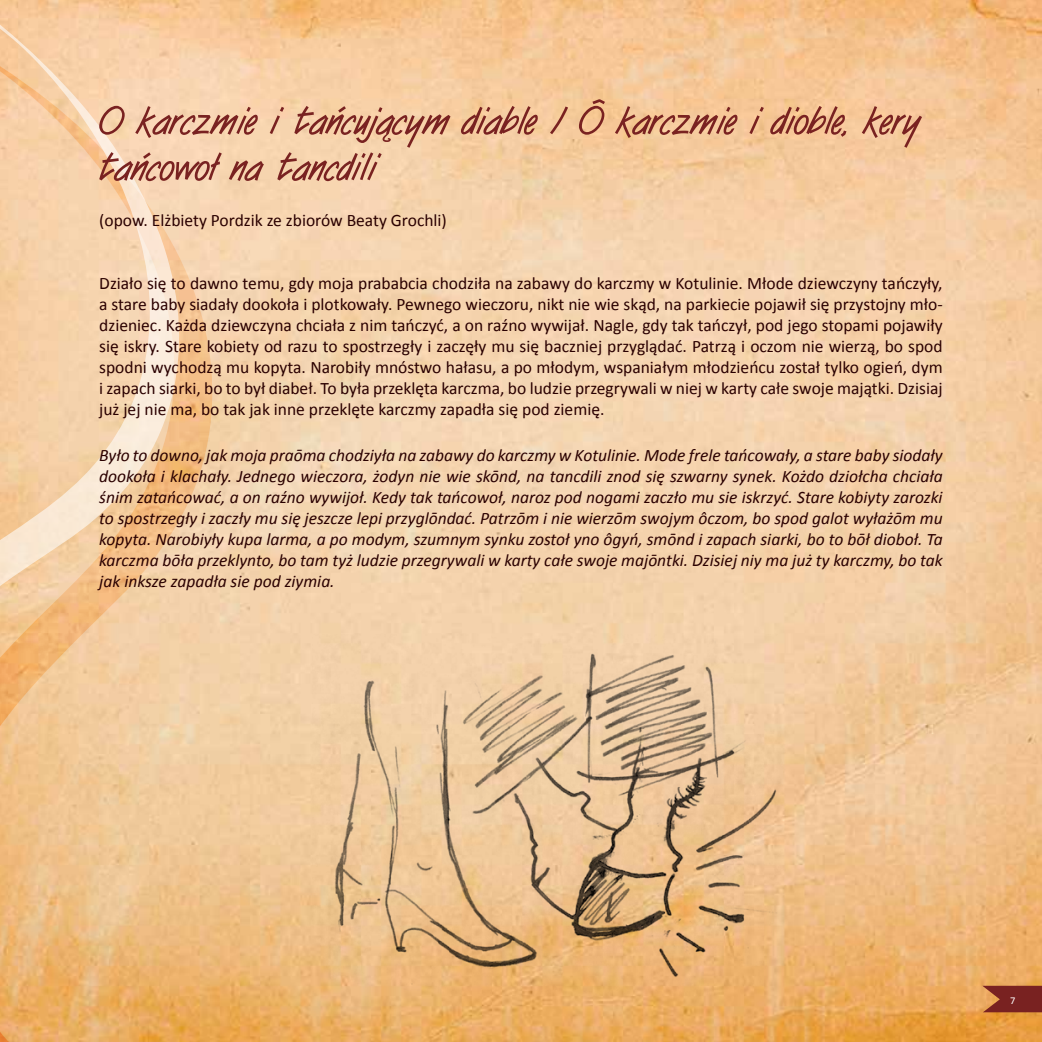
<style>
.page{position:relative;width:1042px;height:1042px;background:#fff}
.page>*{position:absolute;margin:0;border:0;box-sizing:border-box;transform-origin:0 0}
.t1{font:17.5px/21px "Calibri";color:#2a0000;text-align:justify}
.t2{font:italic 17.5px/21px "Calibri";color:#2a0000;text-align:justify}
.t3{font:10.5px "Calibri";color:#fff}
</style>
<div class="page">
<img style="left:214px;top:0;width:828px;height:1042px">
<svg style="left:0;top:0;width:214px;height:1042px;background:#f3c99b"></svg>
<svg style="left:99px;top:99px;width:823px;height:82px;background:#e6b893"></svg>
<img style="left:312px;top:634px;width:473px;height:365px">
<svg style="left:982px;top:986px;width:60px;height:26px;background:#8a362a"></svg>
<p class="t1" style="left:99px;top:209px;width:349px">(opow. Elżbiety Pordzik ze zbiorów Beaty Grochli)</p>
<p class="t1" style="left:99px;top:272px;width:845px">Działo się to dawno temu, gdy moja prababcia chodziła na zabawy do karczmy w Kotulinie. Młode dziewczyny tańczyły, a stare baby siadały dookoła i plotkowały. Pewnego wieczoru, nikt nie wie skąd, na parkiecie pojawił się przystojny mło&shy;dzieniec. Każda dziewczyna chciała z nim tańczyć, a on raźno wywijał. Nagle, gdy tak tańczył, pod jego stopami pojawiły się iskry. Stare kobiety od razu to spostrzegły i zaczęły mu się baczniej przyglądać. Patrzą i oczom nie wierzą, bo spod spodni wychodzą mu kopyta. Narobiły mnóstwo hałasu, a po młodym, wspaniałym młodzieńcu został tylko ogień, dym i zapach siarki, bo to był diabeł. To była przeklęta karczma, bo ludzie przegrywali w niej w karty całe swoje majątki. Dzisiaj już jej nie ma, bo tak jak inne przeklęte karczmy zapadła się pod ziemię.</p>
<p class="t2" style="left:99px;top:444px;width:845px">Było to downo, jak moja praōma chodziyła na zabawy do karczmy w Kotulinie. Mode frele tańcowały, a stare baby siodały dookoła i klachały. Jednego wieczora, żodyn nie wie skōnd, na tancdili znod się szwarny synek. Kożdo dziołcha chciała śnim zatańcować, a on raźno wywijoł. Kedy tak tańcowoł, naroz pod nogami zaczło mu sie iskrzyć. Stare kobiyty zarozki to spostrzegły i zaczły mu się jeszcze lepi przyglōndać. Patrzōm i nie wierzōm swojym ôczom, bo spod galot wyłażōm mu kopyta. Narobiyły kupa larma, a po modym, szumnym synku zostoł yno ôgyń, smōnd i zapach siarki, bo to bōł dioboł. Ta karczma bōła przeklynto, bo tam tyż ludzie przegrywali w karty całe swoje majōntki. Dzisiej niy ma już ty karczmy, bo tak jak inksze zapadła sie pod ziymia.</p>
<p class="t3" style="left:1010px;top:994px;width:7px">7</p>
</div>
